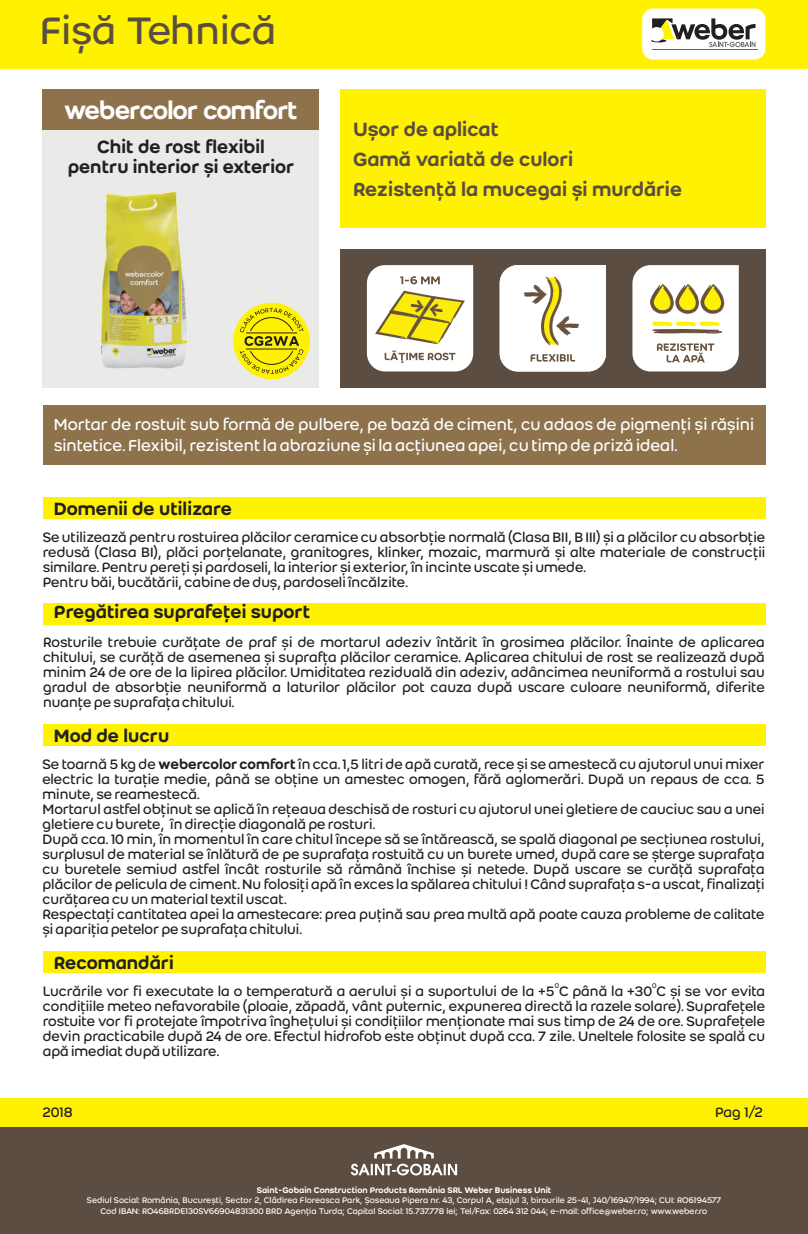
<style>
.page{position:relative;width:808px;height:1234px;background:#fff}
.page>*{position:absolute;margin:0;border:0;box-sizing:border-box;transform-origin:0 0}
.t1{font:42px "Weber";color:#5b4d41}
.t2{font:27px "Weber Name";color:#fff}
.t3{font:500 21px/30px "Weber";color:#5b4d41}
.t4{font:500 19.5px/19.5px "Weber";color:#231f20;text-align:center}
.t5{font:17.55px/21px "Weber";color:#fff}
.t6{font:15px/15px "Weber";color:#231f20}
.t7{font:9px/10.8px "Weber";color:#fff;text-align:center}
.t8{font:500 9px "Weber";color:#fff}
.t9{font:7.5px "Weber";color:#231f20}
.s1{font-weight:500}
</style>
<div class="page">
<div style="left:43px;top:404px;width:722px;height:60px;background:#8d724c"></div>
<div style="left:43px;top:497px;width:722px;height:22px;background:#fff200"></div>
<div style="left:43px;top:603px;width:722px;height:21px;background:#fff200"></div>
<div style="left:43px;top:724px;width:722px;height:21px;background:#fff200"></div>
<div style="left:43px;top:951px;width:722px;height:21px;background:#fff200"></div>
<div style="left:0;top:0;width:808px;height:68px;background:#fff200"></div>
<div style="left:642px;top:9px;width:123px;height:51px;background:#fff;border-radius:11px"></div>
<hr style="left:652px;top:49px;width:105px;height:1px;background:#646567">
<svg style="left:651px;top:18px;width:104px;height:29px"></svg>
<div style="left:43px;top:90px;width:276px;height:297px;background:#eaeae9"></div>
<div style="left:43px;top:90px;width:276px;height:40px;background:#8d724c"></div>
<div style="left:340px;top:249px;width:425px;height:138px;background:#5b4d41"></div>
<div style="left:340px;top:90px;width:425px;height:138px;background:#fff200"></div>
<div style="left:0;top:1097px;width:808px;height:30px;background:#fff200"></div>
<div style="left:0;top:1127px;width:808px;height:106px;background:#5b4d41"></div>
<svg style="left:351px;top:1144px;width:106px;height:31px"></svg>
<div style="left:233px;top:302px;width:77px;height:77px;background:#fff200;border-radius:50%"></div>
<svg style="left:239px;top:308px;width:65px;height:66px"></svg>
<img style="left:100px;top:191px;width:88px;height:178px">
<svg style="left:367px;top:265px;width:106px;height:106px;background:#eae4b7"></svg>
<svg style="left:500px;top:265px;width:106px;height:106px;background:#f0ede4"></svg>
<svg style="left:632px;top:265px;width:107px;height:106px;background:#e9e5cc"></svg>
<h1 class="t1" style="left:40px;top:12px;width:238px">Fișă Tehnică</h1>
<h2 class="t2" style="left:65px;top:99px;width:234px">webercolor comfort</h2>
<h3 class="t4" style="left:68px;top:138px;width:228px">Chit de rost flexibil pentru interior și exterior</h3>
<h3 class="t3" style="left:353px;top:115px;width:330px">Ușor de aplicat<br>Gamă variată de culori<br>Rezistență la mucegai și murdărie</h3>
<p class="t5" style="left:54px;top:414px;width:702px">Mortar de rostuit sub formă de pulbere, pe bază de ciment, cu adaos de pigmenți și rășini sintetice. Flexibil, rezistentla abraziune și la acțiunea apei, cu timp de priză ideal.</p>
<h3 class="t4" style="left:54px;top:500px;width:180px">Domenii de utilizare</h3>
<p class="t6" style="left:43px;top:531px;width:724px">Se utilizează pentru rostuirea plăcilor ceramice cu absorbție normală (Clasa BII, B III) și a plăcilor cu absorbție redusă (Clasa BI), plăci porțelanate, granitogres, klinker, mozaic, marmură și alte materiale de construcții similare. Pentru pereți și pardoseli, la interior și exterior, în incinte uscate și umede.<br>Pentru băi, bucătării, cabine de duș, pardoseli încălzite.</p>
<h3 class="t4" style="left:54px;top:603px;width:258px">Pregătirea suprafeței suport</h3>
<p class="t6" style="left:43px;top:636px;width:723px;text-align:justify">Rosturile trebuie curățate de praf și de mortarul adeziv întărit în grosimea plăcilor. Înainte de aplicarea chitului, se curăță de asemenea și suprafța plăcilor ceramice. Aplicarea chitului de rost se realizează după minim 24 de ore de la lipirea plăcilor. Umiditatea reziduală din adeziv, adâncimea neuniformă a rostului sau gradul de absorbție neuniformă a laturilor plăcilor pot cauza după uscare culoare neuniformă, diferite nuanțe pe suprafața chitului.</p>
<h3 class="t4" style="left:54px;top:726px;width:117px">Mod de lucru</h3>
<p class="t6" style="left:42px;top:757px;width:724px">Se toarnă 5 kg de <span class="s1">webercolor comfort</span> în cca. 1,5 litri de apă curată, rece și se amestecă cu ajutorul unui mixer electric la turație medie, până se obține un amestec omogen, fără aglomerări. După un repaus de cca. 5 minute, se reamestecă.<br>Mortarul astfel obținut se aplică în rețeaua deschisă de rosturi cu ajutorul unei gletiere de cauciuc sau a unei gletiere cu burete, în direcție diagonală pe rosturi.<br>După cca. 10 min, în momentul în care chitul începe să se întărească, se spală diagonal pe secțiunea rostului, surplusul de material se înlătură de pe suprafața rostuită cu un burete umed, după care se șterge suprafața cu buretele semiud astfel încât rosturile să rămână închise și netede. După uscare se curăță suprafața plăcilor de pelicula de ciment. Nu folosiți apă în exces la spălarea chitului ! Când suprafața s-a uscat, finalizați curățarea cu un material textil uscat.<br>Respectați cantitatea apei la amestecare: prea puțină sau prea multă apă poate cauza probleme de calitate și apariția petelor pe suprafața chitului.</p>
<h3 class="t4" style="left:54px;top:953px;width:122px">Recomandări</h3>
<p class="t9" style="left:555px;top:982px;width:6px">0</p>
<p class="t9" style="left:652px;top:982px;width:6px">0</p>
<p class="t6" style="left:43px;top:984px;width:724px;text-align:justify">Lucrările vor fi executate la o temperatură a aerului și a suportului de la +5 C până la +30 C și se vor evita condițiile meteo nefavorabile (ploaie, zăpadă, vânt puternic, expunerea directă la razele solare). Suprafețele rostuite vor fi protejate împotriva înghețului și condițiilor menționate mai sus timp de 24 de ore. Suprafețele devin practicabile după 24 de ore. Efectul hidrofob este obținut după cca. 7 zile. Uneltele folosite se spală cu apă imediat după utilizare.</p>
<p class="t6" style="left:43px;top:1105px;width:32px">2018</p>
<p class="t6" style="left:715px;top:1105px;width:49px">Pag 1/2</p>
<p class="t8" style="left:257px;top:1185px;width:296px">Saint-Gobain Construction Products România SRL Weber Business Unit</p>
<p class="t7" style="left:87px;top:1195px;width:635px">Sediul Social: România, București, Sector 2, Clădirea Floreasca Park, Șoseaua Pipera nr. 43, Corpul A, etajul 3, birourile 25-41, J40/16947/1994; CUI: RO6194577<br>Cod IBAN: RO46BRDE130SV66904831300 BRD Agenția Turda; Capital Social: 15.737.778 lei; Tel/Fax: 0264 312 044; e-mail: office@weber.ro; www.weber.ro</p>
</div>
